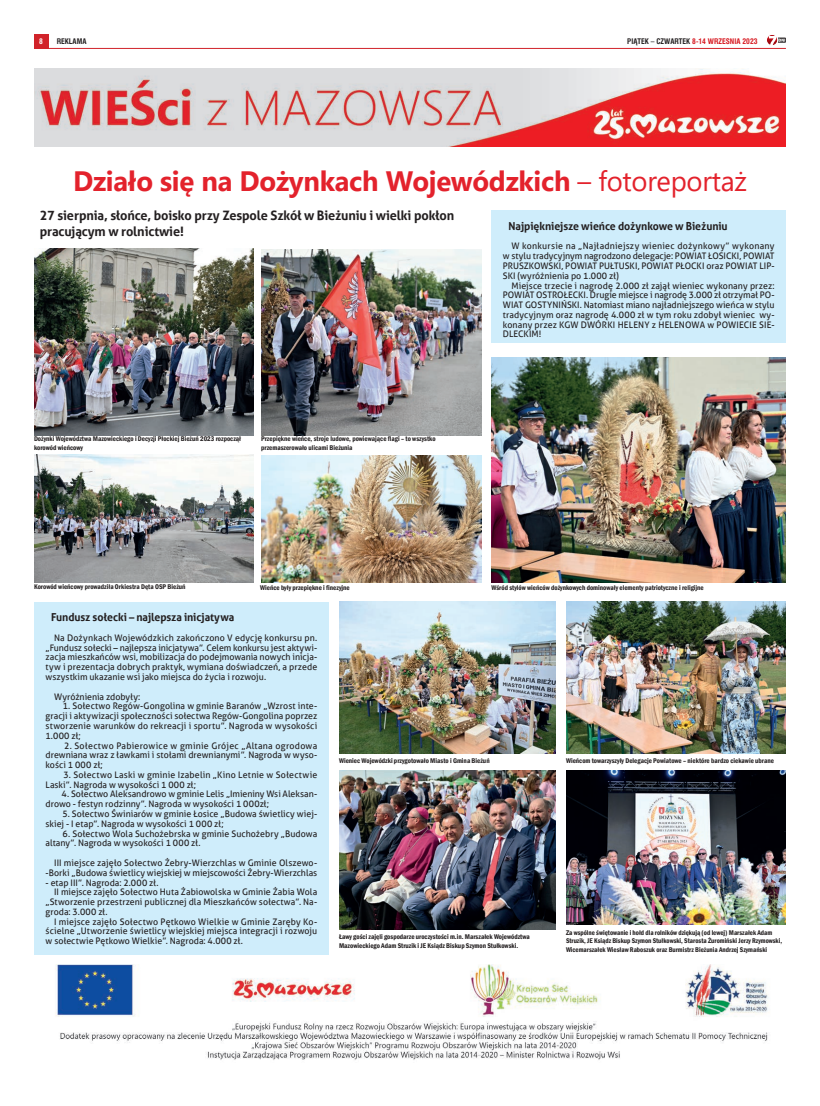
<style>
.page{position:relative;width:820px;height:1106px;background:#fff}
.page>*{position:absolute;margin:0;border:0;box-sizing:border-box;transform-origin:0 0}
.t1{font:700 28px "Segoe UI";letter-spacing:-.01em;color:#e3222c}
.t2{font:700 13px/15.6px "Aller";letter-spacing:-.01em;color:#231f20}
.t3{font:700 11px "Aller";letter-spacing:-.005em;color:#231f20;scale:.96 1}
.t4{font:9px/9.8px "Aller";letter-spacing:.005em;color:#231f20;text-align:justify}
.t5{font:700 7.5px "Swis 721 Cn PL";color:#d7171f}
.t6{font:700 7.5px "Swis 721 Cn PL";color:#231f20}
.t7{font:700 7.5px "Swis 721 Cn PL";color:#fff}
.t8{font:600 condensed 7px/8.4px "Franklin Gothic";color:#231f20}
.s1{color:#231f20}
.s2{font-weight:400}
</style>
<div class="page">
<div style="left:34px;top:34px;width:14px;height:14px;background:#d1232a"></div>
<hr style="left:34px;top:48px;width:751px;height:1px;background:#d1232a">
<svg style="left:767px;top:35px;width:17px;height:10px"></svg>
<img style="left:34px;top:68px;width:751px;height:78px">
<img style="left:55px;top:964px;width:714px;height:96px">
<div style="left:34px;top:601px;width:294px;height:353px;background:#cfedfb"></div>
<div style="left:491px;top:210px;width:294px;height:132px;background:#cfedfb"></div>
<img style="left:34px;top:249px;width:220px;height:186px">
<img style="left:261px;top:249px;width:220px;height:186px">
<img style="left:34px;top:455px;width:220px;height:127px">
<img style="left:491px;top:357px;width:294px;height:225px">
<img style="left:261px;top:455px;width:220px;height:127px">
<img style="left:339px;top:601px;width:216px;height:152px">
<img style="left:566px;top:601px;width:219px;height:152px">
<img style="left:339px;top:770px;width:216px;height:159px">
<img style="left:566px;top:770px;width:219px;height:154px">
<p class="t7" style="left:39px;top:37px;width:5px">8</p>
<p class="t6" style="left:57px;top:37px;width:31px">REKLAMA</p>
<p class="t5" style="left:627px;top:37px;width:132px"><span class="s1">PIĄTEK – CZWARTEK</span> 8-14 WRZESNIA 2023</p>
<h1 class="t1" style="left:73px;top:154px;width:675px">Działo się na Dożynkach Wojewódzkich <span class="s2">– fotoreportaż</span></h1>
<h2 class="t2" style="left:40px;top:207px;width:416px">27 sierpnia, słońce, boisko przy Zespole Szkół w Bieżuniu i wielki pokłon pracującym w rolnictwie!</h2>
<p class="t8" style="left:34px;top:435px;width:208px">Dożynki Województwa Mazowieckiego i Decyzji Płockiej Bieżuń 2023 rozpoczął korowód wieńcowy</p>
<p class="t8" style="left:261px;top:435px;width:176px">Przepiękne wieńce, stroje ludowe, powiewające flagi – to wszystko przemaszerowało ulicami Bieżunia</p>
<p class="t3" style="left:508px;top:219px;width:229px">Najpiękniejsze wieńce dożynkowe w Bieżuniu</p>
<p class="t4" style="left:502px;top:241px;width:273px;text-indent:9px">W konkursie na „Najładniejszy wieniec dożynkowy” wykonany w stylu tradycyjnym nagrodzono delegacje: POWIAT ŁOSICKI, POWIAT PRUSZKOWSKI, POWIAT PUŁTUSKI, POWIAT PŁOCKI oraz POWIAT LIP-SKI (wyróżnienia po 1.000 zł)</p>
<p class="t4" style="left:502px;top:280px;width:273px;text-indent:9px">Miejsce trzecie i nagrodę 2.000 zł zajął wieniec wykonany przez:<br>POWIAT OSTROŁECKI. Drugie miejsce i nagrodę 3.000 zł otrzymał PO-WIAT GOSTYNIŃSKI. Natomiast miano najładniejszego wieńca w stylu tradycyjnym oraz nagrodę 4.000 zł w tym roku zdobył wieniec wy&shy;konany przez KGW DWÓRKI HELENY z HELENOWA w POWIECIE SIE-DLECKIM!</p>
<p class="t8" style="left:34px;top:582px;width:153px">Korowód wieńcowy prowadziła Orkiestra Dęta OSP Bieżuń</p>
<p class="t8" style="left:260px;top:583px;width:91px">Wieńce były przepiękne i finezyjne</p>
<p class="t8" style="left:491px;top:583px;width:214px">Wśród stylów wieńców dożynkowych dominowały elementy patriotyczne i religijne</p>
<p class="t3" style="left:51px;top:610px;width:192px">Fundusz sołecki – najlepsza inicjatywa</p>
<p class="t4" style="left:46px;top:632px;width:273px;text-indent:9px">Na Dożynkach Wojewódzkich zakończono V edycję konkursu pn. „Fundusz sołecki – najlepsza inicjatywa”. Celem konkursu jest aktywi&shy;zacja mieszkańców wsi, mobilizacja do podejmowania nowych inicja&shy;tyw i prezentacja dobrych praktyk, wymiana doświadczeń, a przede wszystkim ukazanie wsi jako miejsca do życia i rozwoju.</p>
<p class="t4" style="left:54px;top:691px;width:88px">Wyróżnienia zdobyły:</p>
<p class="t4" style="left:46px;top:701px;width:273px;text-indent:17px">1. Sołectwo Regów-Gongolina w gminie Baranów „Wzrost inte&shy;gracji i aktywizacji społeczności sołectwa Regów-Gongolina poprzez stworzenie warunków do rekreacji i sportu”. Nagroda w wysokości 1.000 zł;</p>
<p class="t4" style="left:46px;top:740px;width:273px;text-indent:19px">2. Sołectwo Pabierowice w gminie Grójec „Altana ogrodowa drewniana wraz z ławkami i stołami drewnianymi”. Nagroda w wyso&shy;kości 1 000 zł;</p>
<p class="t4" style="left:46px;top:769px;width:273px;text-indent:18px">3. Sołectwo Laski w gminie Izabelin „Kino Letnie w Sołectwie<br>Laski”. Nagroda w wysokości 1 000 zł;</p>
<p class="t4" style="left:46px;top:789px;width:273px;text-indent:16px">4. Sołectwo Aleksandrowo w gminie Lelis „Imieniny Wsi Aleksan&shy;drowo - festyn rodzinny”. Nagroda w wysokości 1 000zł;</p>
<p class="t4" style="left:46px;top:809px;width:273px;text-indent:17px">5. Sołectwo Świniarów w gminie Łosice „Budowa świetlicy wiej&shy;skiej - I etap”. Nagroda w wysokości 1 000 zł;</p>
<p class="t4" style="left:46px;top:828px;width:273px;text-indent:17px">6. Sołectwo Wola Suchożebrska w gminie Suchożebry „Budowa altany”. Nagroda w wysokości 1 000 zł.</p>
<p class="t4" style="left:46px;top:857px;width:273px;text-align:right">III miejsce zajęło Sołectwo Żebry-Wierzchlas w Gminie Olszewo--Borki „Budowa świetlicy wiejskiej w miejscowości Żebry-Wierzchlas</p>
<p class="t4" style="left:46px;top:877px;width:114px">- etap III”. Nagroda: 2.000 zł.</p>
<p class="t4" style="left:54px;top:887px;width:264px">II miejsce zajęło Sołectwo Huta Żabiowolska w Gminie Żabia Wola</p>
<p class="t4" style="left:46px;top:897px;width:273px">„Stworzenie przestrzeni publicznej dla Mieszkańców sołectwa”. Na-</p>
<p class="t4" style="left:46px;top:906px;width:64px">groda: 3.000 zł.</p>
<p class="t4" style="left:54px;top:916px;width:264px">I miejsce zajęło Sołectwo Pętkowo Wielkie w Gminie Zaręby Ko-</p>
<p class="t4" style="left:46px;top:926px;width:273px">ścielne „Utworzenie świetlicy wiejskiej miejsca integracji i rozwoju</p>
<p class="t4" style="left:46px;top:936px;width:199px">w sołectwie Pętkowo Wielkie”. Nagroda: 4.000 zł.</p>
<p class="t8" style="left:339px;top:756px;width:152px">Wieniec Wojewódzki przygotowało Miasto i Gmina Bieżuń</p>
<p class="t8" style="left:565px;top:756px;width:209px">Wieńcom towarzyszyły Delegacje Powiatowe – niektóre bardzo ciekawie ubrane</p>
<p class="t8" style="left:339px;top:932px;width:192px">Ławy gości zajęli gospodarze uroczystości m.in. Marszałek Województwa<br>Mazowieckiego Adam Struzik i JE Ksiądz Biskup Szymon Stułkowski.</p>
<p class="t8" style="left:565px;top:928px;width:217px">Za wspólne świętowanie i hołd dla rolników dziękują (od lewej) Marszałek Adam<br>Struzik, JE Ksiądz Biskup Szymon Stułkowski, Starosta Żuromiński Jerzy Rzymowski,<br>Wicemarszałek Wiesław Raboszuk oraz Burmistrz Bieżunia Andrzej Szymański</p>
</div>
